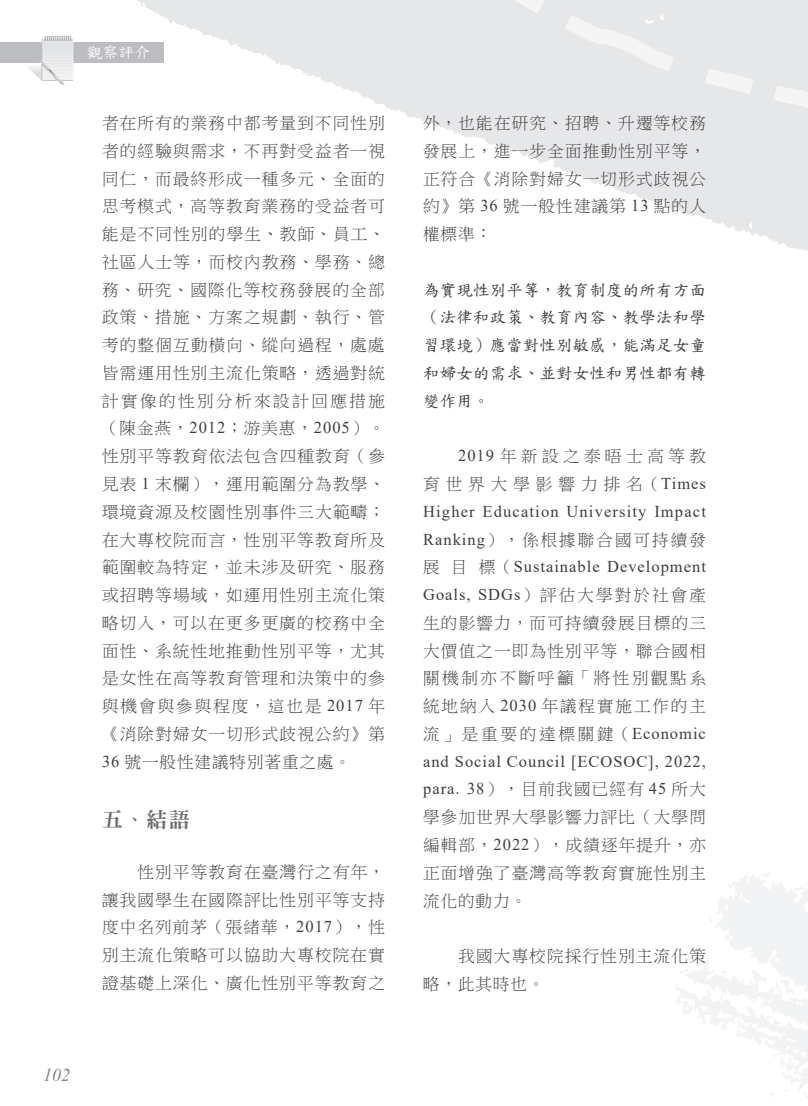
<style>
.page{position:relative;width:808px;height:1106px;background:#fff}
.page>*{position:absolute;margin:0;border:0;box-sizing:border-box;transform-origin:0 0}
.t1{font:21px "DF Ming Std W9";color:#6c6d70}
.t2{font:italic 18px "Times New Roman";color:#808285}
.t3{font:16.5px/27.8px "P Ming Li U";letter-spacing:.075em;color:#3e3e3f;text-align:justify}
.t4{font:16.5px/27.8px "Times New Roman";letter-spacing:.06em;color:#3e3e3f}
.t5{font:16.5px/27.8px "DF Kai Shu SB Estd BF";letter-spacing:.01em;color:#3e3e3f}
.t6{font:16.5px/27.8px "P Ming Li U";letter-spacing:.32em;color:#3e3e3f}
.t7{font:16.5px "P Ming Li U";letter-spacing:.125em;color:#3e3e3f}
.t8{font:15.75px "DF Kai Shu SB Estd BF";color:#fff}
.s1{font-family:"Times New Roman"}
.s2{font-family:"P Ming Li U"}
</style>
<div class="page">
<svg style="left:138px;top:0;width:670px;height:251px"></svg>
<div style="left:224px;top:0;width:113px;height:43px;background:#e6e7e9"></div>
<svg style="left:675px;top:875px;width:133px;height:192px"></svg>
<svg style="left:682px;top:1001px;width:11px;height:13px"></svg>
<svg style="left:751px;top:969px;width:16px;height:13px"></svg>
<svg style="left:775px;top:979px;width:20px;height:17px"></svg>
<svg style="left:721px;top:1023px;width:7px;height:8px"></svg>
<svg style="left:736px;top:1029px;width:6px;height:8px"></svg>
<svg style="left:760px;top:872px;width:10px;height:5px"></svg>
<svg style="left:794px;top:886px;width:12px;height:5px"></svg>
<svg style="left:680px;top:967px;width:8px;height:6px"></svg>
<svg style="left:725px;top:933px;width:5px;height:6px"></svg>
<svg style="left:721px;top:970px;width:6px;height:5px"></svg>
<svg style="left:770px;top:1067px;width:38px;height:32px"></svg>
<svg style="left:708px;top:915px;width:5px;height:7px"></svg>
<svg style="left:695px;top:962px;width:5px;height:6px"></svg>
<svg style="left:337px;top:0;width:471px;height:130px;background:#e7e8ea"></svg>
<div style="left:0;top:42px;width:163px;height:21px;background:#bcbdc0"></div>
<img style="left:28px;top:36px;width:46px;height:49px">
<p class="t8" style="left:87px;top:44px;width:65px">觀察評介</p>
<p class="t3" style="left:102px;top:109px;width:284px">者在所有的業務中都考量到不同性別者的經驗與需求，不再對受益者一視同仁，而最終形成一種多元、全面的思考模式，高等教育業務的受益者可能是不同性別的學生、教師、員工、社區人士等，而校內教務、學務、總務、研究、國際化等校務發展的全部政策、措施、方案之規劃、執行、管考的整個互動橫向、縱向過程，處處皆需運用性別主流化策略，透過對統計實像的性別分析來設計回應措施（陳金燕，<span class="s1">2012</span>；游美惠，<span class="s1">2005</span>）。性別平等教育依法包含四種教育（參見表 <span class="s1">1</span> 末欄），運用範圍分為教學、環境資源及校園性別事件三大範疇；在大專校院而言，性別平等教育所及範圍較為特定，並未涉及研究、服務或招聘等場域，如運用性別主流化策略切入，可以在更多更廣的校務中全面性、系統性地推動性別平等，尤其是女性在高等教育管理和決策中的參與機會與參與程度，這也是 <span class="s1">2017</span> 年《消除對婦女一切形式歧視公約》第<span class="s1">36</span> 號一般性建議特別著重之處。</p>
<p class="t1" style="left:102px;top:808px;width:89px">五<span class="s2">、</span>結語</p>
<p class="t3" style="left:102px;top:858px;width:284px">　　性別平等教育在臺灣行之有年，讓我國學生在國際評比性別平等支持度中名列前茅（張緒華，<span class="s1">2017</span>），性別主流化策略可以協助大專校院在實證基礎上深化、廣化性別平等教育之</p>
<p class="t2" style="left:43px;top:1062px;width:29px">102</p>
<p class="t3" style="left:423px;top:109px;width:284px">外，也能在研究、招聘、升遷等校務發展上，進一步全面推動性別平等，正符合《消除對婦女一切形式歧視公約》第 <span class="s1">36</span> 號一般性建議第 <span class="s1">13</span> 點的人權標準：</p>
<p class="t5" style="left:423px;top:276px;width:293px">為實現性別平等，教育制度的所有方面（法律和政策、教育內容、教學法和學習環境）應當對性別敏感，能滿足女童和婦女的需求、並對女性和男性都有轉變作用。</p>
<p class="t6" style="left:423px;top:442px;width:284px">　　<span class="s1">2019</span>年新設之泰晤士高等教育世界大學影響力排名（<span class="s1">Times</span></p>
<p class="t4" style="left:423px;top:497px;width:284px">Higher Education University Impact</p>
<p class="t7" style="left:423px;top:531px;width:284px"><span class="s1">Ranking</span>），係根據聯合國可持續發</p>
<p class="t4" style="left:423px;top:552px;width:284px"><span class="s2">展 目 標（</span>Sustainable Development<br>Goals, SDGs<span class="s2">）評估大學對於社會產</span></p>
<p class="t3" style="left:423px;top:609px;width:284px">生的影響力，而可持續發展目標的三大價值之一即為性別平等，聯合國相關機制亦不斷呼籲「將性別觀點系統地納入 <span class="s1">2030</span> 年議程實施工作的主流」是重要的達標關鍵（<span class="s1">Economic</span></p>
<p class="t4" style="left:423px;top:746px;width:284px">and Social Council [ECOSOC], 2022,</p>
<p class="t3" style="left:423px;top:775px;width:284px"><span class="s1">para. 38</span>），目前我國已經有 <span class="s1">45</span> 所大學參加世界大學影響力評比（大學問編輯部，<span class="s1">2022</span>），成績逐年提升，亦正面增強了臺灣高等教育實施性別主流化的動力。</p>
<p class="t3" style="left:423px;top:942px;width:284px">　　我國大專校院採行性別主流化策略，此其時也。</p>
</div>
